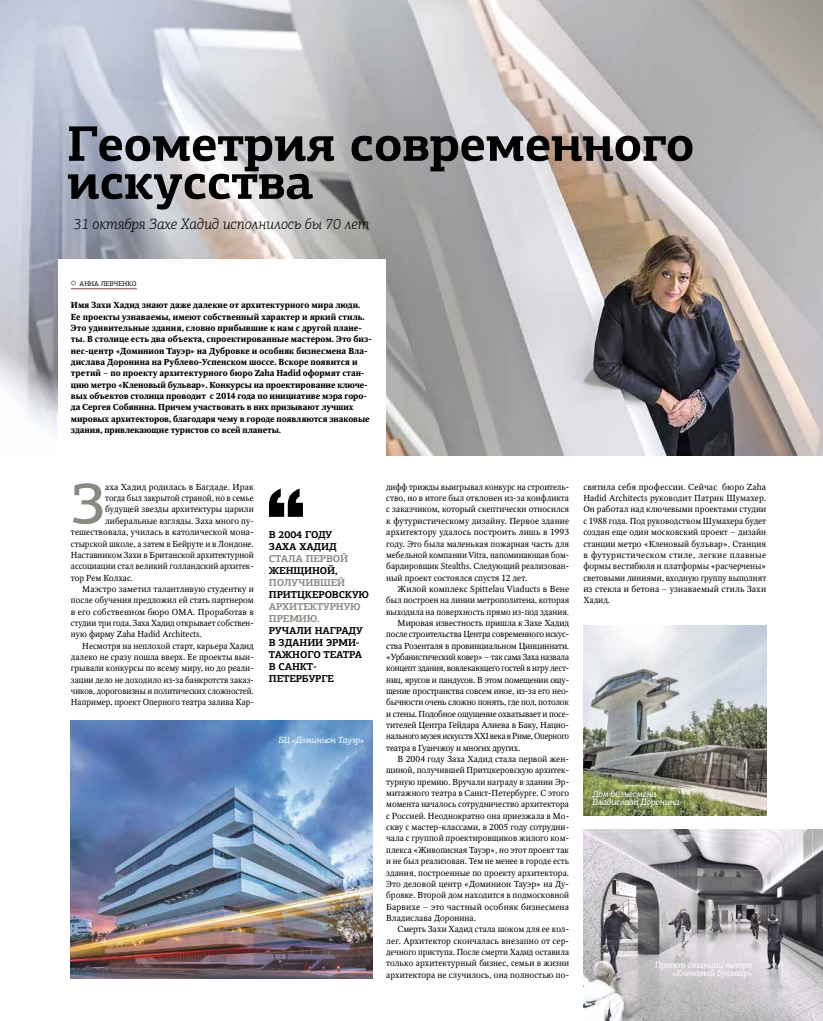
<style>
.page{position:relative;width:823px;height:1021px;background:#fff}
.page>*{position:absolute;margin:0;border:0;box-sizing:border-box;transform-origin:0 0}
.t1{font:500 58.3px "PF Agora Slab Pro";color:#878c83}
.t2{font:700 50px/38px "PF Agora Slab Pro";letter-spacing:-.01em;color:#000}
.t3{font:italic 300 15px "PF Agora Slab Pro";letter-spacing:-.01em;color:#000}
.t4{font:700 10px/12px "PF Agora Slab Pro";letter-spacing:-.01em;color:#000}
.t5{font:700 10px/12px "PF Agora Slab Pro";letter-spacing:-.01em;color:#878c83}
.t6{font:italic 9px/8px "PF Agora Slab Pro";letter-spacing:-.02em;color:#fff}
.t7{font:8.7px/11.3px "Octava C";letter-spacing:-.005em;color:#000;text-align:justify}
.t8{font:700 8.7px/11.3px "Octava C";letter-spacing:-.01em;color:#000}
.t9{font:8.7px "Octava C";letter-spacing:-.025em;color:#000}
.t10{font:8.7px "Octava C";letter-spacing:-.035em;color:#000}
.t11{font:8.7px "Octava C";letter-spacing:.015em;color:#000}
.t12{font:7px "PF Agora Slab Pro";color:#000}
</style>
<div class="page">
<img style="left:0;top:0;width:822px;height:456px">
<img style="left:583px;top:626px;width:182px;height:189px">
<img style="left:583px;top:829px;width:239px;height:191px">
<img style="left:71px;top:720px;width:301px;height:258px">
<svg style="left:269px;top:488px;width:34px;height:29px"></svg>
<div style="left:58px;top:259px;width:328px;height:213px;background:#fff"></div>
<hr style="left:71px;top:288px;width:66px;height:1px;background:#d51317">
<svg style="left:71px;top:280px;width:5px;height:5px"></svg>
<hr style="left:71px;top:288px;width:65px;height:1px;background:#878c83">
<h2 class="t2" style="left:67px;top:124px;width:628px">Геометрия современного искусства</h2>
<h3 class="t3" style="left:74px;top:215px;width:297px">31 октября Захе Хадид исполнилось бы 70 лет</h3>
<p class="t12" style="left:80px;top:279px;width:58px">АННА ЛЕВЧЕНКО</p>
<p class="t8" style="left:71px;top:300px;width:302px">Имя Захи Хадид знают даже далекие от архитектурного мира люди.<br>Ее проекты узнаваемы, имеют собственный характер и яркий стиль.<br>Это удивительные здания, словно прибывшие к нам с другой плане&shy;ты. В столице есть два объекта, спроектированные мастером. Это биз&shy;нес-центр «Доминион Тауэр» на Дубровке и особняк бизнесмена Вла&shy;дислава Доронина на Рублево-Успенском шоссе. Вскоре появится и третий – по проекту архитектурного бюро Zaha Hadid оформят стан&shy;цию метро «Кленовый бульвар». Конкурсы на проектирование ключе&shy;вых объектов столица проводит с 2014 года по инициативе мэра горо&shy;да Сергея Собянина. Причем участвовать в них призывают лучших мировых архитекторов, благодаря чему в городе появляются знаковые здания, привлекающие туристов со всей планеты.</p>
<h1 class="t1" style="left:71px;top:467px;width:36px">З</h1>
<p class="t7" style="left:105px;top:481px;width:150px">аха Хадид родилась в Багдаде. Ирак</p>
<p class="t7" style="left:105px;top:492px;width:150px">тогда был закрытой страной, но в семье</p>
<p class="t7" style="left:105px;top:504px;width:150px">будущей звезды архитектуры царили</p>
<p class="t7" style="left:105px;top:515px;width:150px">либеральные взгляды. Заха много пу-</p>
<p class="t7" style="left:71px;top:526px;width:184px">тешествовала, училась в католической мона-</p>
<p class="t7" style="left:71px;top:538px;width:184px">стырской школе, а затем в Бейруте и в Лондоне.</p>
<p class="t7" style="left:71px;top:549px;width:184px">Наставником Захи в Британской архитектурной</p>
<p class="t7" style="left:71px;top:560px;width:184px">ассоциации стал великий голландский архитек-</p>
<p class="t7" style="left:71px;top:572px;width:64px">тор Рем Колхас.</p>
<p class="t7" style="left:82px;top:583px;width:173px">Маэстро заметил талантливую студентку и</p>
<p class="t7" style="left:71px;top:594px;width:184px">после обучения предложил ей стать партнером</p>
<p class="t7" style="left:71px;top:606px;width:184px">в его собственном бюро ОМА. Проработав в</p>
<p class="t7" style="left:71px;top:617px;width:184px">студии три года, Заха Хадид открывает собствен-</p>
<p class="t7" style="left:71px;top:628px;width:132px">ную фирму Zaha Hadid Architects.</p>
<p class="t7" style="left:82px;top:640px;width:173px">Несмотря на неплохой старт, карьера Хадид</p>
<p class="t7" style="left:71px;top:651px;width:184px">далеко не сразу пошла вверх. Ее проекты выи-</p>
<p class="t7" style="left:71px;top:662px;width:184px">грывали конкурсы по всему миру, но до реали-</p>
<p class="t7" style="left:71px;top:674px;width:184px">зации дело не доходило из-за банкротств заказ-</p>
<p class="t7" style="left:71px;top:685px;width:184px">чиков, дороговизны и политических сложностей.</p>
<p class="t7" style="left:71px;top:697px;width:184px">Например, проект Оперного театра залива Кар-</p>
<p class="t4" style="left:269px;top:528px;width:69px">В 2004 ГОДУ<br>ЗАХА ХАДИД</p>
<p class="t5" style="left:269px;top:552px;width:81px">СТАЛА ПЕРВОЙ</p>
<p class="t4" style="left:269px;top:564px;width:70px">ЖЕНЩИНОЙ,</p>
<p class="t5" style="left:269px;top:576px;width:78px">ПОЛУЧИВШЕЙ</p>
<p class="t4" style="left:269px;top:588px;width:101px">ПРИТЦКЕРОВСКУЮ</p>
<p class="t5" style="left:269px;top:600px;width:93px">АРХИТЕКТУРНУЮ<br>ПРЕМИЮ.</p>
<p class="t4" style="left:269px;top:624px;width:95px">РУЧАЛИ НАГРАДУ<br>В ЗДАНИИ ЭРМИ-<br>ТАЖНОГО ТЕАТРА<br>В САНКТ-<br>ПЕТЕРБУРГЕ</p>
<p class="t6" style="left:278px;top:736px;width:87px">БЦ «Доминион Тауэр»</p>
<p class="t7" style="left:386px;top:481px;width:184px">дифф трижды выигрывал конкурс на строитель&shy;ство, но в итоге был отклонен из-за конфликта с заказчиком, который скептически относился к футуристическому дизайну. Первое здание архитектору удалось построить лишь в 1993 году. Это была маленькая пожарная часть для мебельной компании Vitra, напоминающая бом&shy;бардировщик Stealths. Следующий реализован&shy;ный проект состоялся спустя 12 лет.</p>
<p class="t7" style="left:397px;top:583px;width:173px">Жилой комплекс Spittelau Viaducts в Вене</p>
<p class="t7" style="left:386px;top:594px;width:184px">был построен на линии метрополитена, которая</p>
<p class="t7" style="left:386px;top:606px;width:184px">выходила на поверхность прямо из-под здания.</p>
<p class="t7" style="left:397px;top:617px;width:173px">Мировая известность пришла к Захе Хадид</p>
<p class="t9" style="left:386px;top:629px;width:184px">после строительства Центра современного искус-</p>
<p class="t7" style="left:386px;top:640px;width:184px">ства Розенталя в провинциальном Цинциннати.</p>
<p class="t9" style="left:386px;top:652px;width:184px">«Урбанистический ковер» – так сама Заха назвала</p>
<p class="t9" style="left:386px;top:663px;width:184px">концепт здания, вовлекающего гостей в игру лест-</p>
<p class="t7" style="left:386px;top:674px;width:184px">ниц, ярусов и пандусов. В этом помещении ощу-</p>
<p class="t7" style="left:386px;top:685px;width:184px">щение пространства совсем иное, из-за его нео-</p>
<p class="t7" style="left:386px;top:697px;width:184px">бычности очень сложно понять, где пол, потолок</p>
<p class="t7" style="left:386px;top:708px;width:184px">и стены. Подобное ощущение охватывает и посе-</p>
<p class="t7" style="left:386px;top:719px;width:184px">тителей Центра Гейдара Алиева в Баку, Нацио-</p>
<p class="t10" style="left:386px;top:731px;width:184px">нального музея искусств XXI века в Риме, Оперного</p>
<p class="t7" style="left:386px;top:742px;width:136px">театра в Гуанчжоу и многих других.</p>
<p class="t7" style="left:397px;top:753px;width:173px">В 2004 году Заха Хадид стала первой жен-</p>
<p class="t7" style="left:386px;top:765px;width:184px">щиной, получившей Притцкеровскую архитек-</p>
<p class="t7" style="left:386px;top:776px;width:184px">турную премию. Вручали награду в здании Эр-</p>
<p class="t7" style="left:386px;top:787px;width:184px">митажного театра в Санкт-Петербурге. С этого</p>
<p class="t7" style="left:386px;top:799px;width:184px">момента началось сотрудничество архитектора</p>
<p class="t7" style="left:386px;top:810px;width:184px">с Россией. Неоднократно она приезжала в Мо-</p>
<p class="t7" style="left:386px;top:821px;width:184px">скву с мастер-классами, в 2005 году сотрудни-</p>
<p class="t7" style="left:386px;top:833px;width:184px">чала с группой проектировщиков жилого ком-</p>
<p class="t7" style="left:386px;top:844px;width:184px">плекса «Живописная Тауэр», но этот проект так</p>
<p class="t7" style="left:386px;top:855px;width:184px">и не был реализован. Тем не менее в городе есть</p>
<p class="t7" style="left:386px;top:867px;width:184px">здания, построенные по проекту архитектора.</p>
<p class="t7" style="left:386px;top:878px;width:184px">Это деловой центр «Доминион Тауэр» на Ду-</p>
<p class="t7" style="left:386px;top:889px;width:184px">бровке. Второй дом находится в подмосковной</p>
<p class="t11" style="left:386px;top:901px;width:184px">Барвихе – это частный особняк бизнесмена</p>
<p class="t7" style="left:386px;top:912px;width:91px">Владислава Доронина.</p>
<p class="t7" style="left:397px;top:923px;width:173px">Смерть Захи Хадид стала шоком для ее кол-</p>
<p class="t7" style="left:386px;top:935px;width:184px">лег. Архитектор скончалась внезапно от сер-</p>
<p class="t7" style="left:386px;top:946px;width:184px">дечного приступа. После смерти Хадид оставила</p>
<p class="t7" style="left:386px;top:957px;width:184px">только архитектурный бизнес, семьи в жизни</p>
<p class="t7" style="left:386px;top:969px;width:184px">архитектора не случилось, она полностью по-</p>
<p class="t7" style="left:583px;top:481px;width:184px">святила себя профессии. Сейчас бюро Zaha Hadid Architects руководит Патрик Шумахер.<br>Он работал над ключевыми проектами студии с 1988 года. Под руководством Шумахера будет создан еще один московский проект – дизайн станции метро «Кленовый бульвар». Станция в футуристическом стиле, легкие плавные формы вестибюля и платформы «расчерчены» световыми линиями, входную группу выполнят из стекла и бетона – узнаваемый стиль Захи Хадид.</p>
<p class="t6" style="left:592px;top:789px;width:88px">Дом бизнесмена<br>Владислава Доронина</p>
<p class="t6" style="left:654px;top:960px;width:98px;text-align:right">Проект станции метро «Кленовый бульвар»</p>
</div>
